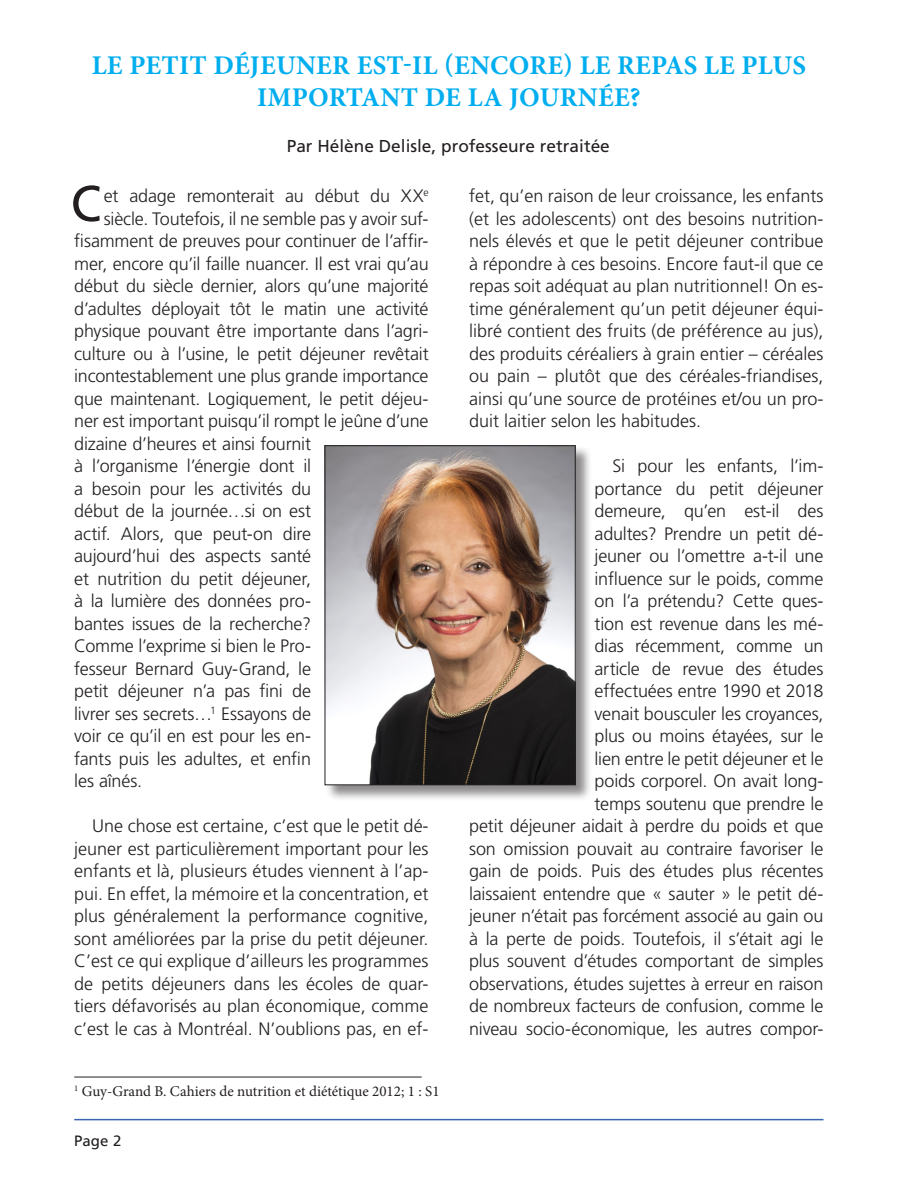
<style>
.page{position:relative;width:918px;height:1188px;background:#fff}
.page>*{position:absolute;margin:0;border:0;box-sizing:border-box;transform-origin:0 0}
.t1{font:50.25px "Frutiger";color:#231f20}
.t2{font:700 27px/32.4px "Minion Pro";letter-spacing:.01em;color:#00aeef;text-align:center}
.t3{font:300 18px/22.5px "Frutiger";letter-spacing:-.01em;color:#231f20;text-align:justify}
.t4{font:17.25px "Frutiger";color:#231f20}
.t5{font:15px "Minion Pro";color:#231f20}
.t6{font:15px "Frutiger";color:#231f20}
</style>
<div class="page">
<hr style="left:74px;top:1119px;width:750px;height:1px;background:#3965b0">
<div style="left:325px;top:445px;width:267px;height:357px;background:#231f20;opacity:.52"></div>
<img style="left:327px;top:447px;width:247px;height:336px">
<div style="left:325px;top:445px;width:251px;height:340px;border:1px solid #231f20"></div>
<hr style="left:74px;top:1077px;width:348px;height:1px;background:#231f20">
<p class="t2" style="left:92px;top:48px;width:716px">LE PETIT DÉJEUNER EST-IL (ENCORE) LE REPAS LE PLUS<br>IMPORTANT DE LA JOURNÉE?</p>
<p class="t4" style="left:287px;top:136px;width:325px">Par Hélène Delisle, professeure retraitée</p>
<p class="t1" style="left:71px;top:174px;width:32px">C</p>
<p class="t3" style="left:104px;top:185px;width:326px">et adage remonterait au début du XX<sup>e</sup></p>
<p class="t3" style="left:104px;top:207px;width:326px">siècle. Toutefois, il ne semble pas y avoir suf-</p>
<p class="t3" style="left:74px;top:230px;width:356px">fisamment de preuves pour continuer de l’affir-</p>
<p class="t3" style="left:74px;top:252px;width:356px">mer, encore qu’il faille nuancer. Il est vrai qu’au</p>
<p class="t3" style="left:74px;top:275px;width:356px">début du siècle dernier, alors qu’une majorité</p>
<p class="t3" style="left:74px;top:297px;width:356px">d’adultes déployait tôt le matin une activité</p>
<p class="t3" style="left:74px;top:320px;width:356px">physique pouvant être importante dans l’agri-</p>
<p class="t3" style="left:74px;top:342px;width:356px">culture ou à l’usine, le petit déjeuner revêtait</p>
<p class="t3" style="left:74px;top:365px;width:356px">incontestablement une plus grande importance</p>
<p class="t3" style="left:74px;top:387px;width:356px">que maintenant. Logiquement, le petit déjeu-</p>
<p class="t3" style="left:74px;top:410px;width:356px">ner est important puisqu’il rompt le jeûne d’une</p>
<p class="t3" style="left:74px;top:432px;width:238px">dizaine d’heures et ainsi fournit</p>
<p class="t3" style="left:74px;top:455px;width:238px">à l’organisme l’énergie dont il</p>
<p class="t3" style="left:74px;top:477px;width:238px">a besoin pour les activités du</p>
<p class="t3" style="left:74px;top:500px;width:238px">début de la journée…si on est</p>
<p class="t3" style="left:74px;top:522px;width:238px">actif. Alors, que peut-on dire</p>
<p class="t3" style="left:74px;top:545px;width:238px">aujourd’hui des aspects santé</p>
<p class="t3" style="left:74px;top:567px;width:238px">et nutrition du petit déjeuner,</p>
<p class="t3" style="left:74px;top:590px;width:238px">à la lumière des données pro-</p>
<p class="t3" style="left:74px;top:612px;width:238px">bantes issues de la recherche?</p>
<p class="t3" style="left:74px;top:635px;width:238px">Comme l’exprime si bien le Pro-</p>
<p class="t3" style="left:74px;top:657px;width:238px">fesseur Bernard Guy-Grand, le</p>
<p class="t3" style="left:74px;top:680px;width:238px">petit déjeuner n’a pas fini de</p>
<p class="t3" style="left:74px;top:702px;width:238px">livrer ses secrets…<sup>1</sup> Essayons de</p>
<p class="t3" style="left:74px;top:725px;width:238px">voir ce qu’il en est pour les en-</p>
<p class="t3" style="left:74px;top:747px;width:238px">fants puis les adultes, et enfin</p>
<p class="t3" style="left:74px;top:770px;width:70px">les aînés.</p>
<p class="t3" style="left:74px;top:815px;width:356px;text-indent:18px">Une chose est certaine, c’est que le petit dé&shy;jeuner est particulièrement important pour les enfants et là, plusieurs études viennent à l’ap&shy;pui. En effet, la mémoire et la concentration, et plus généralement la performance cognitive, sont améliorées par la prise du petit déjeuner.<br>C’est ce qui explique d’ailleurs les programmes de petits déjeuners dans les écoles de quar&shy;tiers défavorisés au plan économique, comme c’est le cas à Montréal. N’oublions pas, en ef-</p>
<p class="t5" style="left:74px;top:1081px;width:367px"><sup>1</sup> Guy-Grand B. Cahiers de nutrition et diététique 2012; 1 : S1</p>
<p class="t6" style="left:74px;top:1132px;width:49px">Page 2</p>
<p class="t3" style="left:469px;top:185px;width:356px">fet, qu’en raison de leur croissance, les enfants (et les adolescents) ont des besoins nutrition&shy;nels élevés et que le petit déjeuner contribue à répondre à ces besoins. Encore faut-il que ce repas soit adéquat au plan nutritionnel! On es&shy;time généralement qu’un petit déjeuner équi&shy;libré contient des fruits (de préférence au jus), des produits céréaliers à grain entier – céréales ou pain – plutôt que des céréales-friandises, ainsi qu’une source de protéines et/ou un pro&shy;duit laitier selon les habitudes.</p>
<p class="t3" style="left:469px;top:455px;width:356px;text-align:right">Si pour les enfants, l’im-<br>portance du petit déjeuner<br>demeure, qu’en est-il des<br>adultes? Prendre un petit dé-<br>jeuner ou l’omettre a-t-il une<br>influence sur le poids, comme<br>on l’a prétendu? Cette ques-<br>tion est revenue dans les mé-<br>dias récemment, comme un<br>article de revue des études<br>effectuées entre 1990 et 2018<br>venait bousculer les croyances,<br>plus ou moins étayées, sur le<br>lien entre le petit déjeuner et le<br>poids corporel. On avait long-<br>temps soutenu que prendre le<br>petit déjeuner aidait à perdre du poids et que son omission pouvait au contraire favoriser le gain de poids. Puis des études plus récentes laissaient entendre que « sauter » le petit dé&shy;jeuner n’était pas forcément associé au gain ou à la perte de poids. Toutefois, il s’était agi le plus souvent d’études comportant de simples observations, études sujettes à erreur en raison de nombreux facteurs de confusion, comme le niveau socio-économique, les autres compor-</p>
</div>
